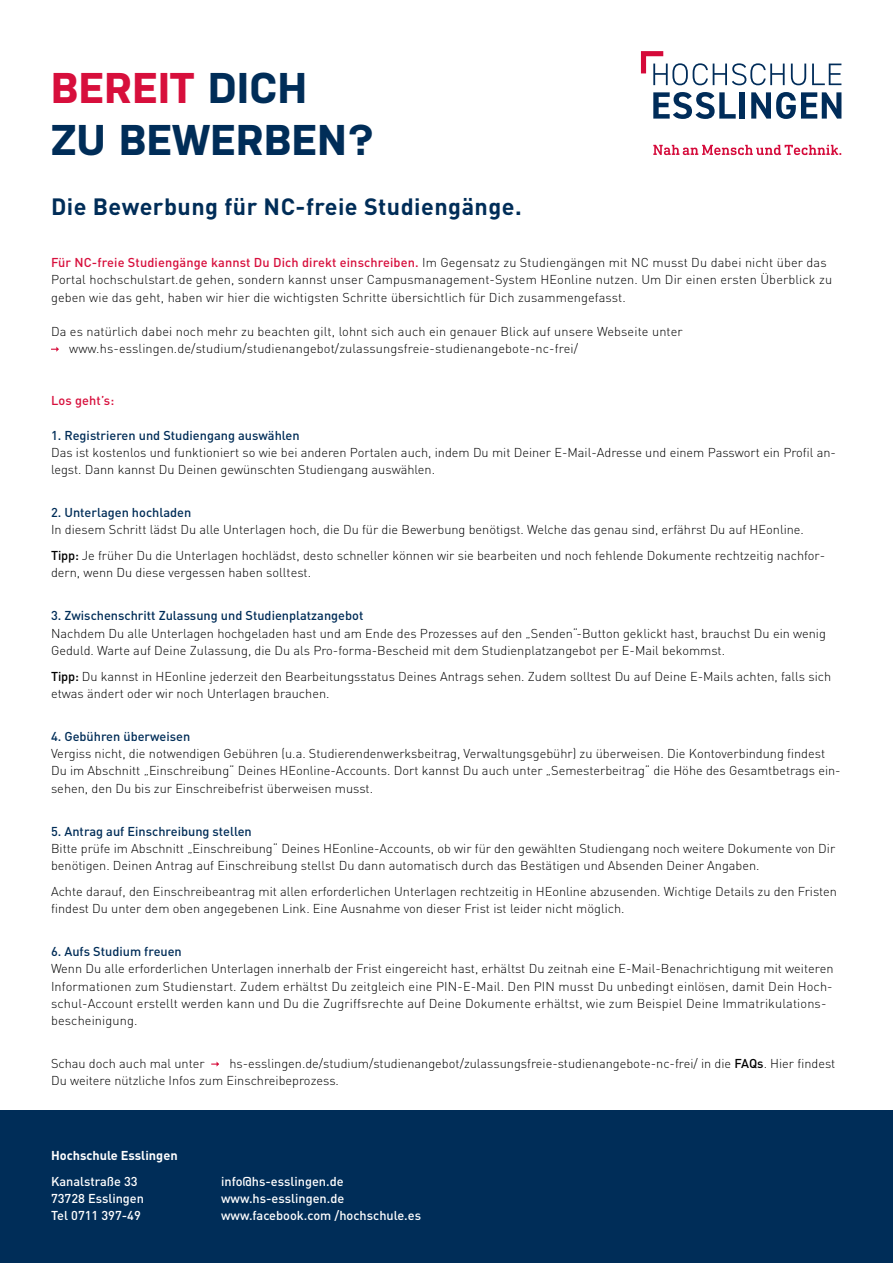
<style>
.page{position:relative;width:893px;height:1263px;background:#fff}
.page>*{position:absolute;margin:0;border:0;box-sizing:border-box;transform-origin:0 0}
.t1{font:700 42.9px/51.6px "Nudista";letter-spacing:.01em;color:#002d58}
.t2{font:700 23.25px "DIN Pro";letter-spacing:.02em;color:#002d58}
.t3{font:300 12.75px/17.2px "DIN Pro";color:#000}
.t4{font:500 12.75px "DIN Pro";color:#002d58}
.t5{font:500 12.75px/17.2px "DIN Pro";color:#fff}
.t6{font:700 12.75px "DIN Pro";color:#fff}
.t7{font:500 12.75px "DIN Pro";letter-spacing:.01em;color:#d70f3c}
.s1{color:#d70f3c}
.s2{font-weight:500;color:#d70f3c}
.s3{font-weight:500}
</style>
<div class="page">
<svg style="left:51px;top:347px;width:8px;height:5px"></svg>
<svg style="left:211px;top:1061px;width:8px;height:6px"></svg>
<div style="left:0;top:1110px;width:893px;height:153px;background:#002d58"></div>
<svg style="left:653px;top:92px;width:83px;height:27px"></svg>
<div style="left:740px;top:92px;width:5px;height:27px;background:#002c59"></div>
<svg style="left:751px;top:92px;width:90px;height:27px"></svg>
<svg style="left:641px;top:51px;width:144px;height:34px"></svg>
<svg style="left:791px;top:64px;width:15px;height:21px"></svg>
<svg style="left:812px;top:64px;width:29px;height:21px"></svg>
<svg style="left:653px;top:145px;width:188px;height:10px"></svg>
<h1 class="t1" style="left:51px;top:62px;width:325px"><span class="s1">BEREIT</span> DICH<br>ZU BEWERBEN?</h1>
<h2 class="t2" style="left:51px;top:191px;width:472px">Die Bewerbung für NC-freie Studiengänge.</h2>
<p class="t3" style="left:51px;top:253px;width:783px"><span class="s2">Für NC-freie Studiengänge kannst Du Dich direkt einschreiben.</span> Im Gegensatz zu Studiengängen mit NC musst Du dabei nicht über das<br>Portal hochschulstart.de gehen, sondern kannst unser Campusmanagement-System HEonline nutzen. Um Dir einen ersten Überblick zu geben wie das geht, haben wir hier die wichtigsten Schritte übersichtlich für Dich zusammengefasst.</p>
<p class="t3" style="left:69px;top:322px;width:615px;text-indent:-18px">Da es natürlich dabei noch mehr zu beachten gilt, lohnt sich auch ein genauer Blick auf unsere Webseite unter www.hs-esslingen.de/studium/studienangebot/zulassungsfreie-studienangebote-nc-frei/</p>
<p class="t7" style="left:51px;top:392px;width:65px">Los geht’s:</p>
<p class="t4" style="left:51px;top:426px;width:250px">1. Registrieren und Studiengang auswählen</p>
<p class="t3" style="left:51px;top:443px;width:786px">Das ist kostenlos und funktioniert so wie bei anderen Portalen auch, indem Du mit Deiner E-Mail-Adresse und einem Passwort ein Profil an&shy;legst. Dann kannst Du Deinen gewünschten Studiengang auswählen.</p>
<p class="t4" style="left:51px;top:504px;width:142px">2. Unterlagen hochladen</p>
<p class="t3" style="left:51px;top:516px;width:776px;line-height:25.8px">In diesem Schritt lädst Du alle Unterlagen hoch, die Du für die Bewerbung benötigst. Welche das genau sind, erfährst Du auf HEonline.<br><span class="s3">Tipp:</span> Je früher Du die Unterlagen hochlädst, desto schneller können wir sie bearbeiten und noch fehlende Dokumente rechtzeitig nachfor-</p>
<p class="t3" style="left:51px;top:564px;width:261px">dern, wenn Du diese vergessen haben solltest.</p>
<p class="t4" style="left:51px;top:607px;width:314px">3. Zwischenschritt Zulassung und Studienplatzangebot</p>
<p class="t3" style="left:51px;top:624px;width:776px">Nachdem Du alle Unterlagen hochgeladen hast und am Ende des Prozesses auf den „Senden“-Button geklickt hast, brauchst Du ein wenig<br>Geduld. Warte auf Deine Zulassung, die Du als Pro-forma-Bescheid mit dem Studienplatzangebot per E-Mail bekommst.</p>
<p class="t3" style="left:51px;top:667px;width:782px"><span class="s3">Tipp:</span> Du kannst in HEonline jederzeit den Bearbeitungsstatus Deines Antrags sehen. Zudem solltest Du auf Deine E-Mails achten, falls sich etwas ändert oder wir noch Unterlagen brauchen.</p>
<p class="t4" style="left:51px;top:728px;width:141px">4. Gebühren überweisen</p>
<p class="t3" style="left:51px;top:744px;width:791px">Vergiss nicht, die notwendigen Gebühren (u.a. Studierendenwerksbeitrag, Verwaltungsgebühr) zu überweisen. Die Kontoverbindung findest<br>Du im Abschnitt „Einschreibung“ Deines HEonline-Accounts. Dort kannst Du auch unter „Semesterbeitrag“ die Höhe des Gesamtbetrags ein&shy;sehen, den Du bis zur Einschreibefrist überweisen musst.</p>
<p class="t4" style="left:51px;top:822px;width:202px">5. Antrag auf Einschreibung stellen</p>
<p class="t3" style="left:51px;top:839px;width:786px">Bitte prüfe im Abschnitt „Einschreibung“ Deines HEonline-Accounts, ob wir für den gewählten Studiengang noch weitere Dokumente von Dir benötigen. Deinen Antrag auf Einschreibung stellst Du dann automatisch durch das Bestätigen und Absenden Deiner Angaben.</p>
<p class="t3" style="left:51px;top:882px;width:787px">Achte darauf, den Einschreibeantrag mit allen erforderlichen Unterlagen rechtzeitig in HEonline abzusenden. Wichtige Details zu den Fristen findest Du unter dem oben angegebenen Link. Eine Ausnahme von dieser Frist ist leider nicht möglich.</p>
<p class="t4" style="left:51px;top:943px;width:132px">6. Aufs Studium freuen</p>
<p class="t3" style="left:51px;top:960px;width:784px">Wenn Du alle erforderlichen Unterlagen innerhalb der Frist eingereicht hast, erhältst Du zeitnah eine E-Mail-Benachrichtigung mit weiteren Informationen zum Studienstart. Zudem erhältst Du zeitgleich eine PIN-E-Mail. Den PIN musst Du unbedingt einlösen, damit Dein Hoch&shy;schul-Account erstellt werden kann und Du die Zugriffsrechte auf Deine Dokumente erhältst, wie zum Beispiel Deine Immatrikulations&shy;bescheinigung.</p>
<p class="t3" style="left:51px;top:1054px;width:155px">Schau doch auch mal unter</p>
<p class="t3" style="left:51px;top:1054px;width:786px;text-indent:178px">hs-esslingen.de/studium/studienangebot/zulassungsfreie-studienangebote-nc-frei/ in die <span class="s3">FAQs</span>. Hier findest<br>Du weitere nützliche Infos zum Einschreibeprozess.</p>
<p class="t6" style="left:51px;top:1147px;width:128px">Hochschule Esslingen</p>
<p class="t5" style="left:51px;top:1172px;width:95px">Kanalstraße 33<br>73728 Esslingen<br>Tel 0711 397-49</p>
<p class="t5" style="left:221px;top:1172px;width:201px">info@hs-esslingen.de www.hs-esslingen.de www.facebook.com /hochschule.es</p>
</div>
